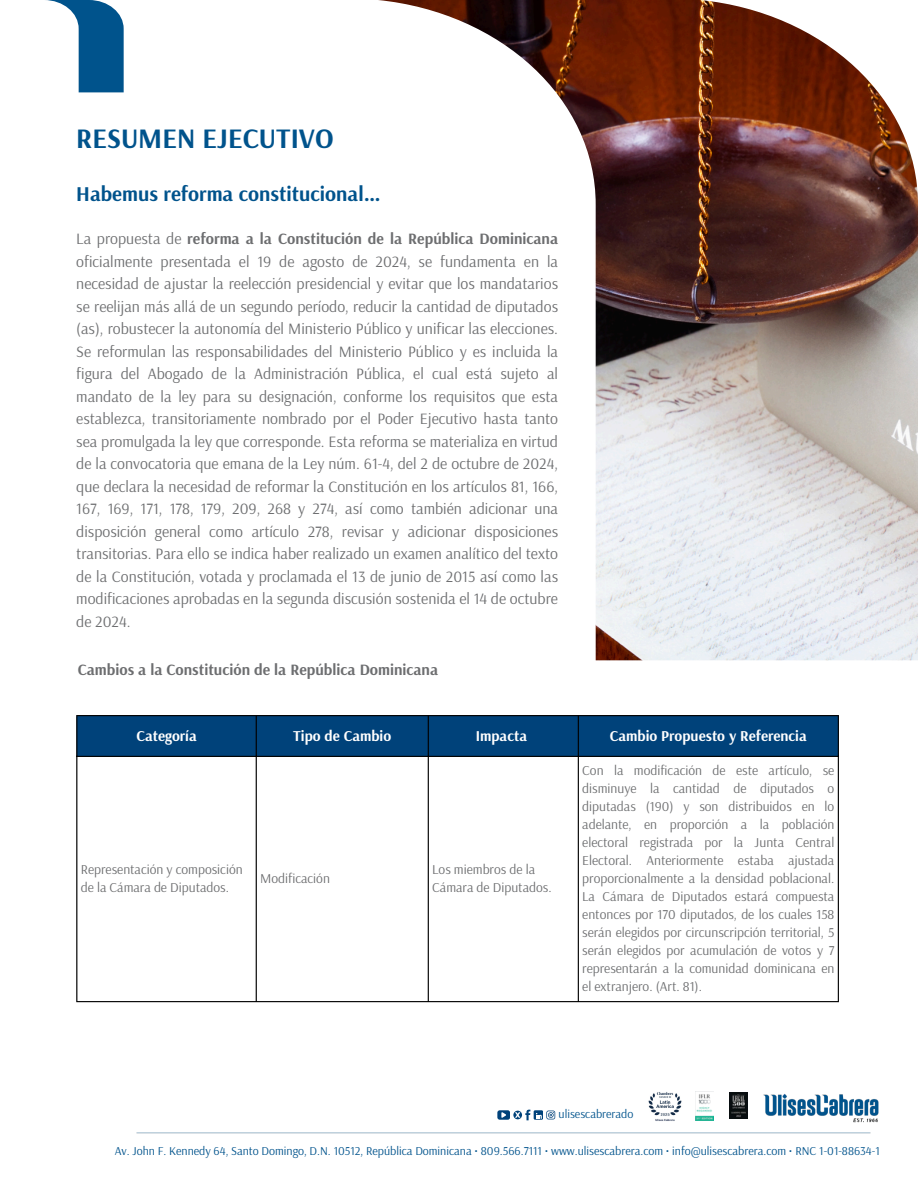
<style>
.page{position:relative;width:918px;height:1188px;background:#fff}
.page>*{position:absolute;margin:0;border:0;box-sizing:border-box;transform-origin:0 0}
.t1{font:700 28.05px "Arsenal";color:#00538c}
.t2{font:700 21px "Arsenal";color:#00538c}
.t3{font:15.75px/22.5px "Arsenal";color:#6d6e70;text-align:justify}
.t4{font:700 15.75px "Arsenal";color:#6d6e70}
.t5{font:700 15px "Arsenal";color:#fff}
.t6{font:13.5px/18px "Arsenal";color:#6d6e70}
.t7{font:12px "Arsenal";color:#00538c}
.s1{font-weight:700}
</style>
<div class="page">
<img style="left:763px;top:1093px;width:116px;height:30px">
<img style="left:696px;top:1094px;width:18px;height:27px">
<img style="left:730px;top:1093px;width:18px;height:26px">
<svg style="left:46px;top:0;width:78px;height:92px"></svg>
<img style="left:378px;top:0;width:540px;height:660px">
<div style="left:77px;top:716px;width:761px;height:40px;background:#00427a"></div>
<hr style="left:76px;top:716px;width:1px;height:285px;background:#000">
<hr style="left:256px;top:716px;width:1px;height:285px;background:#000">
<hr style="left:428px;top:716px;width:1px;height:285px;background:#000">
<hr style="left:578px;top:716px;width:1px;height:285px;background:#000">
<hr style="left:838px;top:716px;width:1px;height:285px;background:#000">
<hr style="left:76px;top:715px;width:763px;height:1px;background:#000">
<hr style="left:76px;top:756px;width:763px;height:1px;background:#000">
<hr style="left:76px;top:1001px;width:763px;height:1px;background:#000">
<img style="left:648px;top:1092px;width:34px;height:29px">
<svg style="left:497px;top:1110px;width:33px;height:10px"></svg>
<div style="left:534px;top:1110px;width:9px;height:9px;background:#00427a"></div>
<svg style="left:536px;top:1111px;width:19px;height:8px"></svg>
<p class="t1" style="left:76px;top:120px;width:259px">RESUMEN EJECUTIVO</p>
<p class="t2" style="left:76px;top:180px;width:306px">Habemus reforma constitucional…</p>
<p class="t3" style="left:76px;top:227px;width:483px">La propuesta de <span class="s1">reforma a la Constitución de la República Dominicana </span>oficialmente presentada el 19 de agosto de 2024, se fundamenta en la necesidad de ajustar la reelección presidencial y evitar que los mandatarios se reelijan más allá de un segundo período, reducir la cantidad de diputados (as), robustecer la autonomía del Ministerio Público y unificar las elecciones.<br>Se reformulan las responsabilidades del Ministerio Público y es incluida la figura del Abogado de la Administración Pública, el cual está sujeto al mandato de la ley para su designación, conforme los requisitos que esta establezca, transitoriamente nombrado por el Poder Ejecutivo hasta tanto sea promulgada la ley que corresponde. Esta reforma se materializa en virtud de la convocatoria que emana de la Ley núm. 61-4, del 2 de octubre de 2024, que declara la necesidad de reformar la Constitución en los artículos 81, 166, 167, 169, 171, 178, 179, 209, 268 y 274, así como también adicionar una disposición general como artículo 278, revisar y adicionar disposiciones transitorias. Para ello se indica haber realizado un examen analítico del texto de la Constitución, votada y proclamada el 13 de junio de 2015 así como las modificaciones aprobadas en la segunda discusión sostenida el 14 de octubre de 2024.</p>
<p class="t4" style="left:78px;top:659px;width:362px">Cambios a la Constitución de la República Dominicana</p>
<p class="t5" style="left:136px;top:726px;width:62px">Categoría</p>
<p class="t5" style="left:293px;top:726px;width:100px">Tipo de Cambio</p>
<p class="t5" style="left:476px;top:726px;width:53px">Impacta</p>
<p class="t5" style="left:610px;top:726px;width:198px">Cambio Propuesto y Referencia</p>
<p class="t6" style="left:81px;top:860px;width:163px">Representación y composición de la Cámara de Diputados.</p>
<p class="t6" style="left:260px;top:869px;width:71px">Modificación</p>
<p class="t6" style="left:432px;top:860px;width:121px">Los miembros de la<br>Cámara de Diputados.</p>
<p class="t6" style="left:582px;top:761px;width:254px;text-align:justify">Con la modificación de este artículo, se disminuye la cantidad de diputados o diputadas (190) y son distribuidos en lo adelante, en proporción a la población electoral registrada por la Junta Central Electoral. Anteriormente estaba ajustada proporcionalmente a la densidad poblacional.<br>La Cámara de Diputados estará compuesta entonces por 170 diputados, de los cuales 158 serán elegidos por circunscripción territorial, 5 serán elegidos por acumulación de votos y 7 representarán a la comunidad dominicana en el extranjero. (Art. 81).</p>
<p class="t7" style="left:559px;top:1106px;width:76px">ulisescabrerado</p>
<p class="t7" style="left:115px;top:1143px;width:767px">Av. John F. Kennedy 64, Santo Domingo, D.N. 10512, República Dominicana • 809.566.7111 • www.ulisescabrera.com • info@ulisescabrera.com • RNC 1-01-88634-1</p>
</div>
